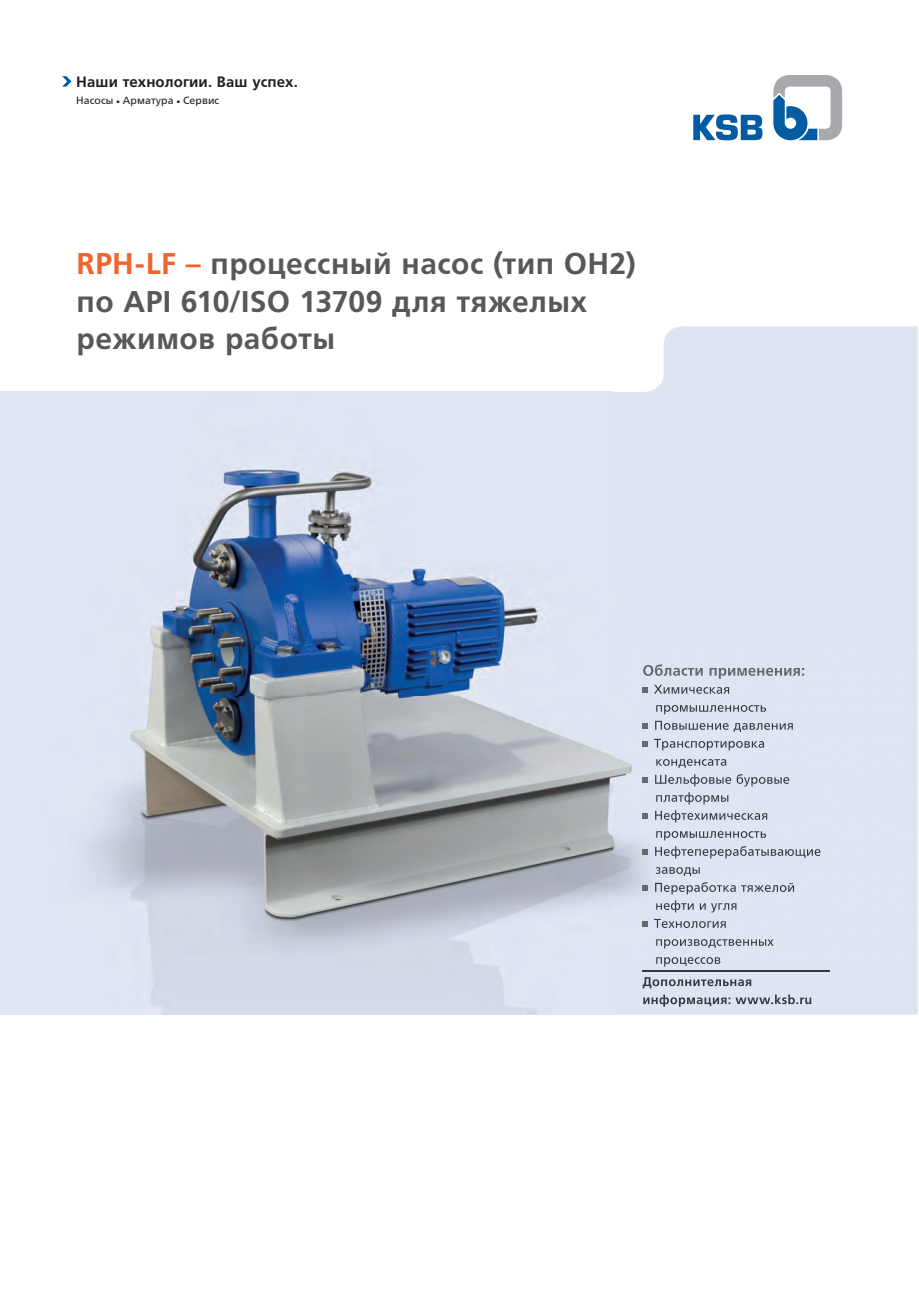
<style>
.page{position:relative;width:919px;height:1289px;background:#fff}
.page>*{position:absolute;margin:0;border:0;box-sizing:border-box;transform-origin:0 0}
.t1{font:700 30px/37.5px "Frutiger LTCYR";letter-spacing:.015em;color:#57585a}
.t2{font:700 15px "Frutiger LTCYR";letter-spacing:.005em;color:#231f20}
.t3{font:10.5px "Frutiger LTCYR";letter-spacing:.01em;color:#231f20}
.s1{color:#f2642f}
</style>
<div class="page">
<div style="left:611px;top:326px;width:306px;height:688px;background:#dee5f2"></div>
<img style="left:0;top:392px;width:612px;height:622px">
<svg style="left:773px;top:75px;width:69px;height:65px"></svg>
<svg style="left:693px;top:114px;width:69px;height:26px"></svg>
<img style="left:642px;top:970px;width:187px;height:1px">
<img style="left:643px;top:664px;width:161px;height:14px">
<svg style="left:642px;top:687px;width:5px;height:5px"></svg>
<img style="left:654px;top:684px;width:76px;height:9px">
<img style="left:656px;top:705px;width:110px;height:9px">
<svg style="left:642px;top:723px;width:5px;height:5px"></svg>
<img style="left:655px;top:720px;width:137px;height:12px">
<svg style="left:642px;top:741px;width:5px;height:5px"></svg>
<img style="left:654px;top:738px;width:111px;height:12px">
<img style="left:656px;top:759px;width:70px;height:9px">
<svg style="left:642px;top:777px;width:5px;height:5px"></svg>
<img style="left:655px;top:774px;width:134px;height:12px">
<img style="left:656px;top:792px;width:72px;height:12px">
<svg style="left:642px;top:813px;width:5px;height:5px"></svg>
<img style="left:655px;top:810px;width:113px;height:12px">
<img style="left:656px;top:831px;width:110px;height:9px">
<svg style="left:642px;top:849px;width:5px;height:5px"></svg>
<img style="left:655px;top:846px;width:166px;height:12px">
<img style="left:655px;top:867px;width:44px;height:9px">
<svg style="left:642px;top:885px;width:5px;height:5px"></svg>
<img style="left:655px;top:882px;width:140px;height:12px">
<img style="left:656px;top:900px;width:80px;height:12px">
<svg style="left:642px;top:921px;width:5px;height:5px"></svg>
<img style="left:654px;top:918px;width:72px;height:10px">
<img style="left:656px;top:939px;width:117px;height:9px">
<img style="left:656px;top:957px;width:64px;height:9px">
<img style="left:642px;top:977px;width:110px;height:11px">
<img style="left:643px;top:994px;width:168px;height:12px">
<svg style="left:62px;top:76px;width:9px;height:11px"></svg>
<p class="t2" style="left:76px;top:73px;width:223px">Наши технологии. Ваш успех.</p>
<p class="t3" style="left:76px;top:95px;width:145px">Насосы ■ Арматура ■ Сервис</p>
<p class="t1" style="left:77px;top:245px;width:560px"><span class="s1">RPH-LF –</span> процессный насос (тип OH2) по API 610/ISO 13709 для тяжелых режимов работы</p>
</div>
